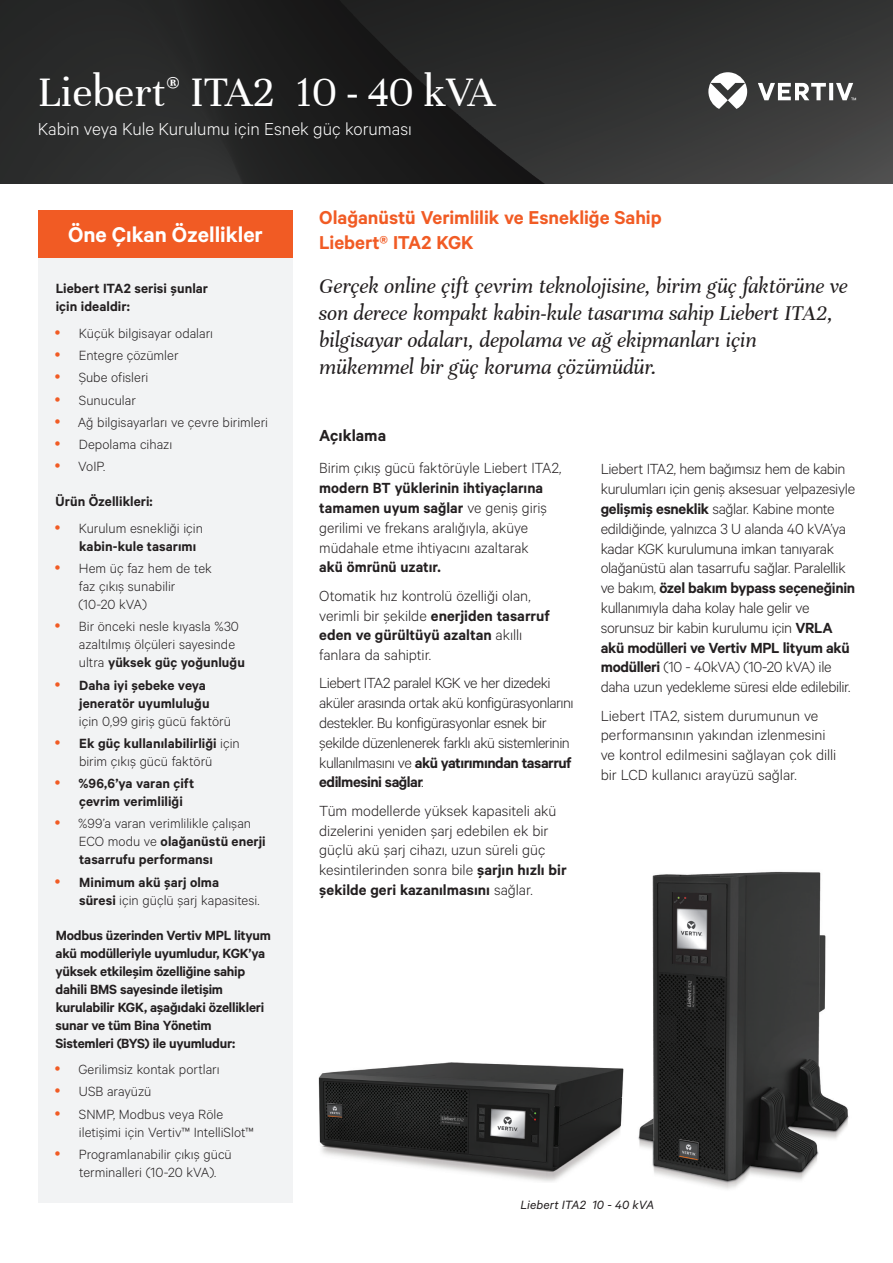
<style>
.page{position:relative;width:893px;height:1263px;background:#fff}
.page>*{position:absolute;margin:0;border:0;box-sizing:border-box;transform-origin:0 0}
.Vertiv_Header_Title{font:45px "Unna";color:#fff}
.Orange_Box_Heading{font:600 24px "Calibre";color:#fff}
.Vertiv_Lead-in{font:italic 22.5px/27px "Unna";letter-spacing:-.01em;color:#231f20}
.Vertiv_Orange_Main_H{font:600 21px/25.2px "Calibre";letter-spacing:-.005em;color:#f15b24}
.Vertiv_Header_Subtit{font:300 19.5px "Calibre";color:#fff}
.Subhead{font:600 18px "Calibre";color:#231f20}
.Vertiv_Heading{font:300 16.5px/19.8px "Calibre";letter-spacing:-.02em;color:#231f20}
.Vertiv_Lead-in-2{font:300 16.5px/19.8px "Calibre";letter-spacing:-.005em;color:#231f20}
.Vertiv_Lead-in-3{font:300 16.5px/19.8px "Calibre";letter-spacing:-.035em;color:#231f20}
.t1{font:300 15px/18px "Calibre";color:#231f20}
.Gray_Column_Body_Tex{font:600 15px/18px "Calibre";letter-spacing:-.015em;color:#231f20}
.Gray_Column_Body_Tex-2{font:600 15px/18px "Calibre";letter-spacing:.005em;color:#231f20}
.Vertiv_Caption{font:italic 13.5px "Calibre";letter-spacing:.005em;color:#231f20}
.s1{font-weight:600}
.s2{font-weight:300}
.s3{font-style:italic}
</style>
<div class="page">
<img style="left:0;top:0;width:893px;height:183px">
<svg style="left:708px;top:72px;width:148px;height:37px"></svg>
<div style="left:38px;top:258px;width:254px;height:944px;background:#f2f3f4"></div>
<div style="left:38px;top:211px;width:254px;height:47px;background:#f15b24"></div>
<img style="left:638px;top:871px;width:211px;height:318px">
<img style="left:318px;top:1062px;width:306px;height:120px">
<p class="Vertiv_Header_Title" style="left:38px;top:67px;width:459px">Liebert<sup>®</sup> ITA2 10 - 40 kVA</p>
<p class="Vertiv_Header_Subtit" style="left:38px;top:118px;width:376px">Kabin veya Kule Kurulumu için Esnek güç koruması</p>
<p class="Orange_Box_Heading" style="left:68px;top:220px;width:197px">Öne Çıkan Özellikler</p>
<p class="Gray_Column_Body_Tex-2" style="left:56px;top:279px;width:154px">Liebert ITA2 serisi şunlar için idealdir:</p>
<p class="t1" style="left:79px;top:323px;width:136px">Küçük bilgisayar odaları</p>
<p class="t1" style="left:79px;top:346px;width:101px">Entegre çözümler</p>
<p class="t1" style="left:79px;top:368px;width:71px">Şube ofisleri</p>
<p class="t1" style="left:79px;top:390px;width:58px">Sunucular</p>
<p class="t1" style="left:78px;top:412px;width:192px">Ağ bilgisayarları ve çevre birimleri</p>
<p class="t1" style="left:79px;top:435px;width:95px">Depolama cihazı</p>
<p class="t1" style="left:78px;top:457px;width:28px">VoIP.</p>
<p class="Gray_Column_Body_Tex" style="left:56px;top:492px;width:99px">Ürün Özellikleri:</p>
<p class="t1" style="left:79px;top:518px;width:126px">Kurulum esnekliği için <span class="s1">kabin-kule tasarımı</span></p>
<p class="t1" style="left:78px;top:559px;width:135px">Hem üç faz hem de tek faz çıkış sunabilir (10-20 kVA)</p>
<p class="t1" style="left:79px;top:617px;width:168px">Bir önceki nesle kıyasla %30 azaltılmış ölçüleri sayesinde ultra <span class="s1">yüksek güç yoğunluğu</span></p>
<p class="Gray_Column_Body_Tex-2" style="left:79px;top:675px;width:154px">Daha iyi şebeke veya jeneratör uyumluluğu <span class="s2">için 0,99 giriş gücü faktörü</span></p>
<p class="t1" style="left:79px;top:733px;width:162px"><span class="s1">Ek güç kullanılabilirliği</span> için birim çıkış gücü faktörü</p>
<p class="Gray_Column_Body_Tex" style="left:78px;top:774px;width:117px">%96,6’ya varan çift çevrim verimliliği</p>
<p class="t1" style="left:78px;top:814px;width:189px">%99’a varan verimlilikle çalışan<br>ECO modu ve <span class="s1">olağanüstü enerji tasarrufu performansı</span></p>
<p class="Gray_Column_Body_Tex-2" style="left:79px;top:872px;width:182px">Minimum akü şarj olma<br>süresi <span class="s2">için güçlü şarj kapasitesi.</span></p>
<p class="Gray_Column_Body_Tex" style="left:55px;top:925px;width:217px">Modbus üzerinden Vertiv MPL lityum akü modülleriyle uyumludur, KGK’ya yüksek etkileşim özelliğine sahip dahili BMS sayesinde iletişim kurulabilir KGK, aşağıdaki özellikleri sunar ve tüm Bina Yönetim Sistemleri (BYS) ile uyumludur:</p>
<p class="t1" style="left:78px;top:1060px;width:143px">Gerilimsiz kontak portları</p>
<p class="t1" style="left:79px;top:1082px;width:74px">USB arayüzü</p>
<p class="t1" style="left:79px;top:1104px;width:176px">SNMP, Modbus veya Röle iletişimi için Vertiv™ IntelliSlot™</p>
<p class="t1" style="left:79px;top:1144px;width:154px">Programlanabilir çıkış gücü terminalleri (10-20 kVA).</p>
<p class="Vertiv_Orange_Main_H" style="left:319px;top:204px;width:344px">Olağanüstü Verimlilik ve Esnekliğe Sahip<br>Liebert® ITA2 KGK</p>
<p class="Vertiv_Lead-in" style="left:319px;top:272px;width:530px">Gerçek online çift çevrim teknolojisine, birim güç faktörüne ve son derece kompakt kabin-kule tasarıma sahip Liebert ITA2, bilgisayar odaları, depolama ve ağ ekipmanları için mükemmel bir güç koruma çözümüdür.</p>
<p class="Subhead" style="left:319px;top:424px;width:68px">Açıklama</p>
<p class="Vertiv_Lead-in-2" style="left:319px;top:458px;width:244px">Birim çıkış gücü faktörüyle Liebert ITA2, <span class="s1">modern BT yüklerinin ihtiyaçlarına tamamen uyum sağlar</span> ve geniş giriş gerilimi ve frekans aralığıyla, aküye müdahale etme ihtiyacını azaltarak<br><span class="s1">akü ömrünü uzatır.</span></p>
<p class="Vertiv_Lead-in-2" style="left:319px;top:585px;width:232px">Otomatik hız kontrolü özelliği olan, verimli bir şekilde <span class="s1">enerjiden tasarruf eden ve gürültüyü azaltan</span> akıllı fanlara da sahiptir.</p>
<p class="Vertiv_Lead-in-3" style="left:319px;top:673px;width:256px">Liebert ITA2 paralel KGK ve her dizedeki aküler arasında ortak akü konfigürasyonlarını destekler. Bu konfigürasyonlar esnek bir şekilde düzenlenerek farklı akü sistemlerinin kullanılmasını ve <span class="s1">akü yatırımından tasarruf edilmesini sağlar</span><span class="s3">.</span></p>
<p class="Vertiv_Lead-in-2" style="left:319px;top:800px;width:249px">Tüm modellerde yüksek kapasiteli akü dizelerini yeniden şarj edebilen ek bir güçlü akü şarj cihazı, uzun süreli güç kesintilerinden sonra bile <span class="s1">şarjın hızlı bir şekilde geri kazanılmasını</span> sağlar.</p>
<p class="Vertiv_Heading" style="left:601px;top:459px;width:256px">Liebert ITA2, hem bağımsız hem de kabin kurulumları için geniş aksesuar yelpazesiyle <span class="s1">gelişmiş esneklik</span> sağlar. Kabine monte edildiğinde, yalnızca 3 U alanda 40 kVA’ya kadar KGK kurulumuna imkan tanıyarak olağanüstü alan tasarrufu sağlar. Paralellik ve bakım, <span class="s1">özel bakım bypass seçeneğinin </span>kullanımıyla daha kolay hale gelir ve sorunsuz bir kabin kurulumu için <span class="s1">VRLA akü modülleri ve Vertiv MPL lityum akü modülleri</span> (10 - 40kVA) (10-20 kVA) ile daha uzun yedekleme süresi elde edilebilir.</p>
<p class="Vertiv_Heading" style="left:601px;top:705px;width:237px">Liebert ITA2, sistem durumunun ve performansının yakından izlenmesini ve kontrol edilmesini sağlayan çok dilli bir LCD kullanıcı arayüzü sağlar.</p>
<p class="Vertiv_Caption" style="left:520px;top:1197px;width:135px">Liebert ITA2 10 - 40 kVA</p>
</div>
